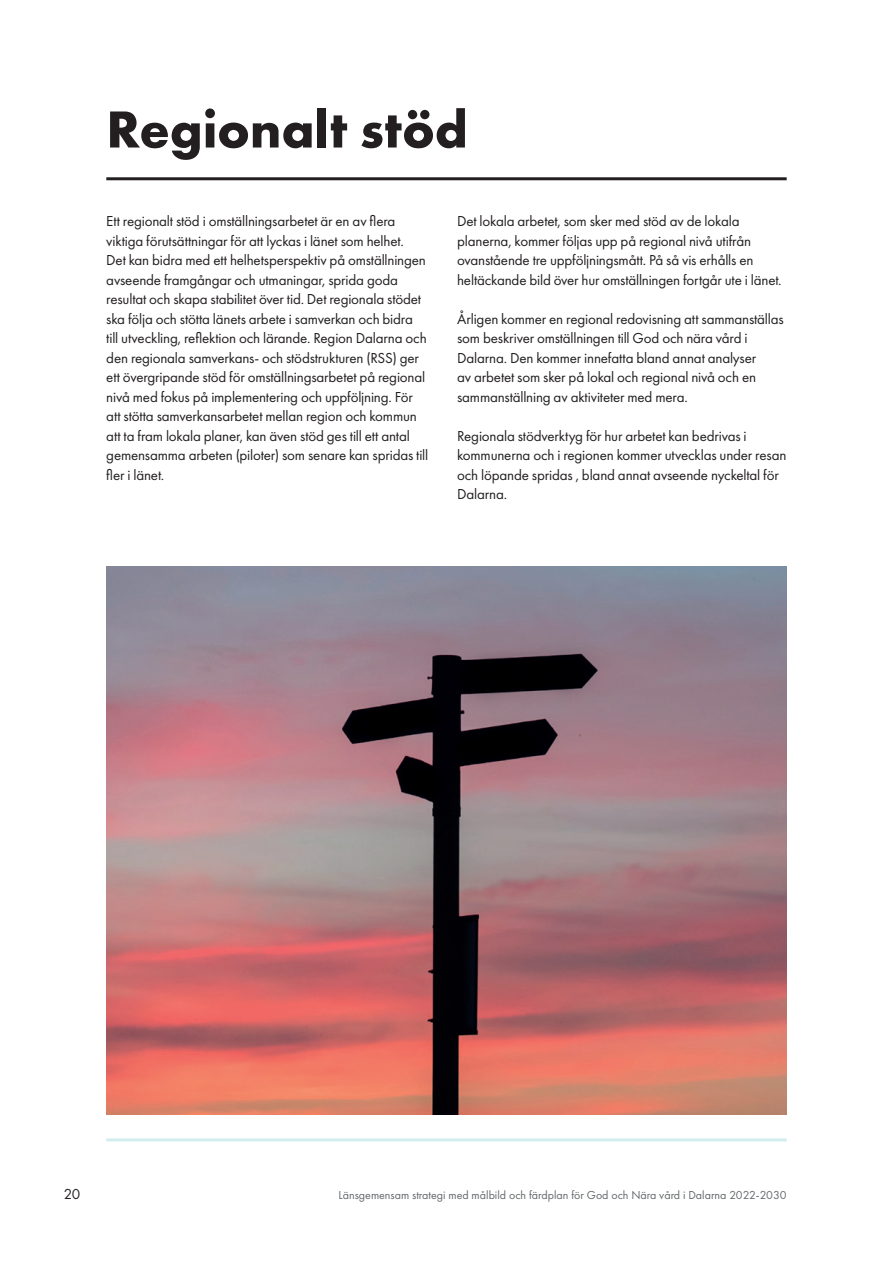
<style>
.page{position:relative;width:893px;height:1263px;background:#fff}
.page>*{position:absolute;margin:0;border:0;box-sizing:border-box;transform-origin:0 0}
.t1{font:700 54px "Futura PT";color:#231f20}
.t2{font:15px/19.5px "Futura PT";letter-spacing:-.01em;color:#231f20}
.t3{font:12px "Futura PT";color:#64696b}
</style>
<div class="page">
<hr style="left:106px;top:1138px;width:681px;height:3px;background:#d2edf0">
<hr style="left:106px;top:177px;width:681px;height:3px;background:#231f20">
<img style="left:106px;top:567px;width:681px;height:547px">
<h1 class="t1" style="left:106px;top:95px;width:363px">Regionalt stöd</h1>
<p class="t2" style="left:106px;top:211px;width:324px">Ett regionalt stöd i omställningsarbetet är en av flera viktiga förutsättningar för att lyckas i länet som helhet.<br>Det kan bidra med ett helhetsperspektiv på omställningen avseende framgångar och utmaningar, sprida goda resultat och skapa stabilitet över tid. Det regionala stödet ska följa och stötta länets arbete i samverkan och bidra till utveckling, reflektion och lärande. Region Dalarna och den regionala samverkans- och stödstrukturen (RSS) ger ett övergripande stöd för omställningsarbetet på regional nivå med fokus på implementering och uppföljning. För att stötta samverkansarbetet mellan region och kommun att ta fram lokala planer, kan även stöd ges till ett antal gemensamma arbeten (piloter) som senare kan spridas till fler i länet.</p>
<p class="t2" style="left:457px;top:211px;width:326px">Det lokala arbetet, som sker med stöd av de lokala planerna, kommer följas upp på regional nivå utifrån ovanstående tre uppföljningsmått. På så vis erhålls en heltäckande bild över hur omställningen fortgår ute i länet.</p>
<p class="t2" style="left:457px;top:309px;width:328px">Årligen kommer en regional redovisning att sammanställas som beskriver omställningen till God och nära vård i Dalarna. Den kommer innefatta bland annat analyser<br>av arbetet som sker på lokal och regional nivå och en sammanställning av aktiviteter med mera.</p>
<p class="t2" style="left:457px;top:426px;width:331px">Regionala stödverktyg för hur arbetet kan bedrivas i kommunerna och i regionen kommer utvecklas under resan och löpande spridas , bland annat avseende nyckeltal för Dalarna.</p>
<p class="t2" style="left:64px;top:1184px;width:18px">20</p>
<p class="t3" style="left:338px;top:1188px;width:450px">Länsgemensam strategi med målbild och färdplan för God och Nära vård i Dalarna 2022-2030</p>
</div>
